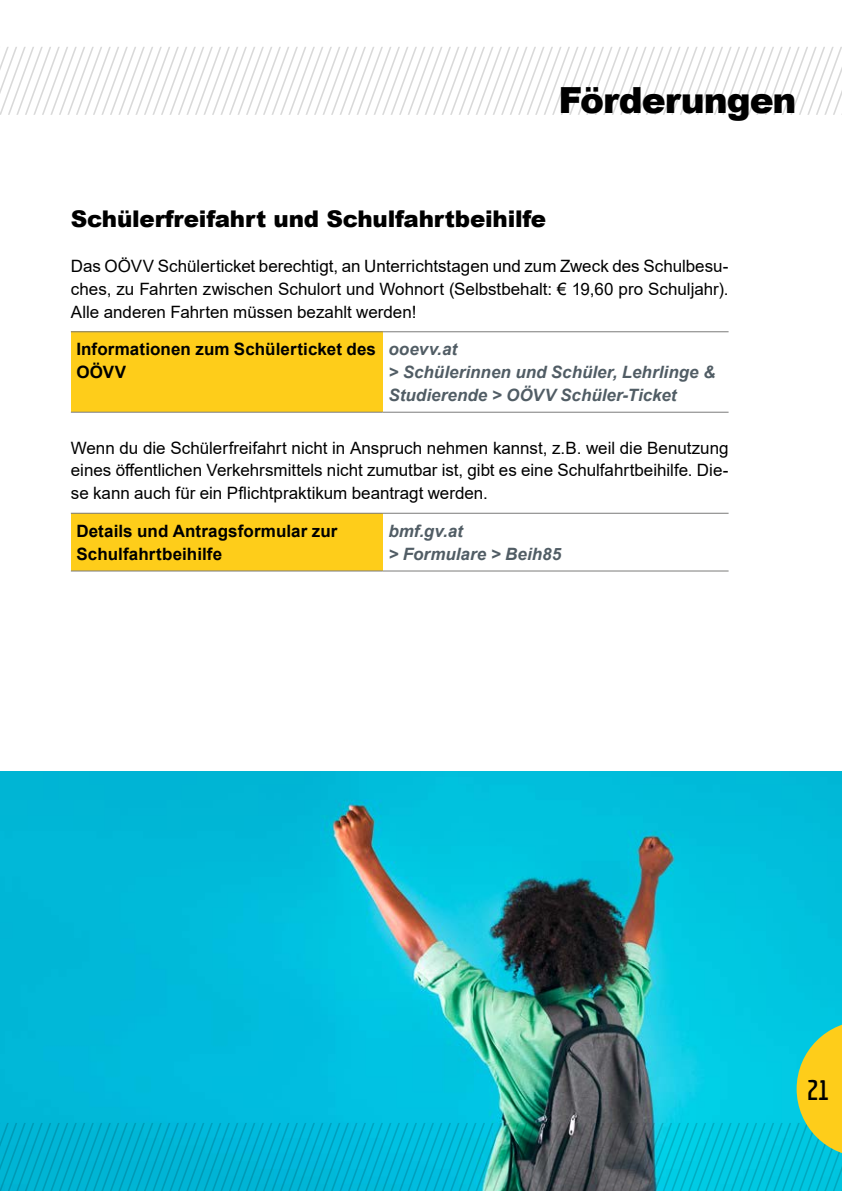
<style>
.page{position:relative;width:842px;height:1191px;background:#fff}
.page>*{position:absolute;margin:0;border:0;box-sizing:border-box;transform-origin:0 0}
.t1{font:900 36px "Arial";letter-spacing:-.03em;color:#000}
.t2{font:700 28px "Economica";color:#000}
.Inhalt_H2_-_nicht_im_Inhaltsverzeichnis{font:900 23px "Arial";letter-spacing:-.01em;color:#000}
.Inhalt_P_Fließtext{font:17px/22.6px "Arial";color:#000;text-align:justify}
.Inhalt_Tabelle_P_Tabelle_Text{font:italic 700 17px/22.6px "Arial";letter-spacing:.005em;color:#515d65}
.Inhalt_Tabelle_P_Tabelle_Text-2{font:700 17px/22.6px "Arial";letter-spacing:.005em;color:#000}
</style>
<div class="page">
<img style="left:0;top:771px;width:842px;height:249px">
<svg style="left:0;top:47px;width:842px;height:68px"></svg>
<div style="left:71px;top:332px;width:312px;height:80px;background:#fecd1a"></div>
<hr style="left:71px;top:331px;width:312px;height:1px;background:#7b7b7a">
<hr style="left:383px;top:331px;width:346px;height:1px;background:#7b7b7a">
<hr style="left:71px;top:412px;width:312px;height:1px;background:#7b7b7a">
<hr style="left:383px;top:412px;width:346px;height:1px;background:#7b7b7a">
<div style="left:71px;top:513px;width:312px;height:58px;background:#fecd1a"></div>
<hr style="left:71px;top:513px;width:312px;height:1px;background:#7b7b7a">
<hr style="left:383px;top:513px;width:346px;height:1px;background:#7b7b7a">
<hr style="left:71px;top:570px;width:312px;height:1px;background:#7b7b7a">
<hr style="left:383px;top:570px;width:346px;height:1px;background:#7b7b7a">
<svg style="left:0;top:1020px;width:842px;height:171px;background:#18afc1"></svg>
<h1 class="t1" style="left:558px;top:74px;width:240px">Förderungen</h1>
<h2 class="Inhalt_H2_-_nicht_im_Inhaltsverzeichnis" style="left:71px;top:202px;width:477px">Schülerfreifahrt und Schulfahrtbeihilfe</h2>
<p class="Inhalt_P_Fließtext" style="left:71px;top:255px;width:659px">Das OÖVV Schülerticket berechtigt, an Unterrichtstagen und zum Zweck des Schulbesu&shy;ches, zu Fahrten zwischen Schulort und Wohnort (Selbstbehalt: € 19,60 pro Schuljahr).<br>Alle anderen Fahrten müssen bezahlt werden!</p>
<p class="Inhalt_Tabelle_P_Tabelle_Text-2" style="left:76px;top:338px;width:301px">Informationen zum Schülerticket des<br>OÖVV</p>
<p class="Inhalt_Tabelle_P_Tabelle_Text" style="left:388px;top:339px;width:70px">ooevv.at</p>
<p class="Inhalt_Tabelle_P_Tabelle_Text" style="left:388px;top:361px;width:328px">˃ Schülerinnen und Schüler, Lehrlinge &amp;<br>Studierende &gt; OÖVV Schüler-Ticket</p>
<p class="Inhalt_P_Fließtext" style="left:71px;top:436px;width:659px">Wenn du die Schülerfreifahrt nicht in Anspruch nehmen kannst, z.B. weil die Benutzung eines öffentlichen Verkehrsmittels nicht zumutbar ist, gibt es eine Schulfahrtbeihilfe. Die&shy;se kann auch für ein Pflichtpraktikum beantragt werden.</p>
<p class="Inhalt_Tabelle_P_Tabelle_Text-2" style="left:76px;top:520px;width:263px">Details und Antragsformular zur<br>Schulfahrtbeihilfe</p>
<p class="Inhalt_Tabelle_P_Tabelle_Text" style="left:388px;top:520px;width:76px">bmf.gv.at</p>
<p class="Inhalt_Tabelle_P_Tabelle_Text" style="left:388px;top:543px;width:174px">˃ Formulare ˃ Beih85</p>
<h2 class="t2" style="left:807px;top:1074px;width:24px">21</h2>
</div>
